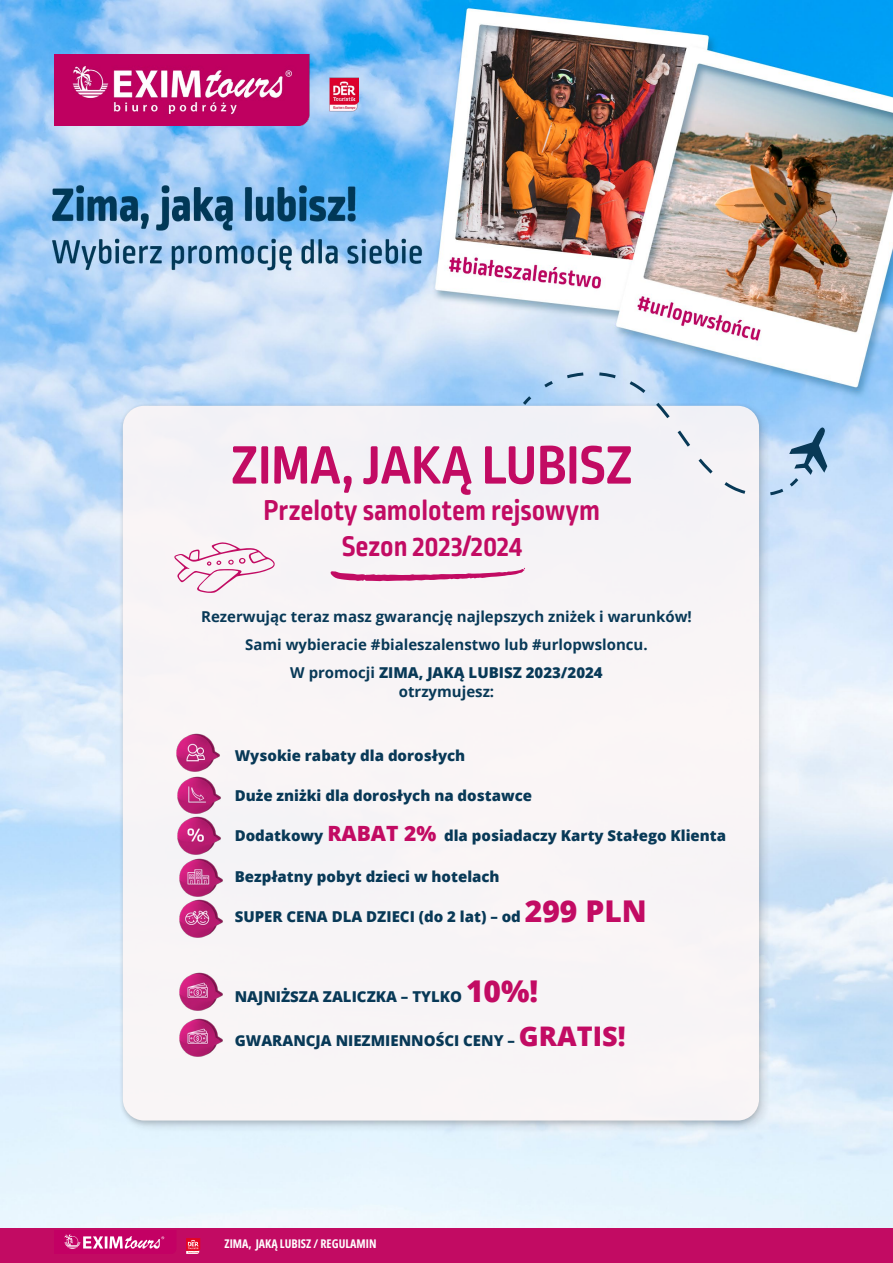
<style>
.page{position:relative;width:893px;height:1263px;background:#fff}
.page>*{position:absolute;margin:0;border:0;box-sizing:border-box;transform-origin:0 0}
.t1{font:700 57px "Ropa Soft Pro";color:#c20b63}
.t2{font:700 30px/36px "Ropa Soft Pro";color:#c20b63;text-align:center}
.t3{font:800 15px "Open Sans";color:#083957}
.t4{font:700 15px/28px "Open Sans";color:#083957;text-align:center}
.t5{font:700 12px "Open Sans Condensed";color:#fff}
.s1{font-weight:800}
.s2{font-size:21px;color:#c20b63}
.s3{font-size:30px;color:#c20b63}
.s4{font-size:27px;color:#c20b63}
</style>
<div class="page">
<img style="left:0;top:0;width:893px;height:1228px">
<img style="left:54px;top:54px;width:304px;height:71px">
<div style="left:118px;top:401px;width:654px;height:733px;background:#000;opacity:.15"></div>
<div style="left:118px;top:403px;width:645px;height:723px;background:#000;opacity:.15"></div>
<div style="left:123px;top:406px;width:636px;height:714px;background:#fcf6f6;border-radius:21px"></div>
<svg style="left:330px;top:567px;width:195px;height:14px"></svg>
<svg style="left:520px;top:393px;width:14px;height:13px"></svg>
<svg style="left:541px;top:372px;width:287px;height:125px"></svg>
<div style="left:0;top:1228px;width:893px;height:35px;background:#c20b63"></div>
<svg style="left:174px;top:542px;width:101px;height:51px"></svg>
<svg style="left:54px;top:1230px;width:122px;height:23px"></svg>
<svg style="left:186px;top:1238px;width:14px;height:15px"></svg>
<img style="left:177px;top:734px;width:45px;height:121px">
<img style="left:179px;top:859px;width:44px;height:79px">
<img style="left:179px;top:972px;width:44px;height:39px">
<img style="left:179px;top:1019px;width:44px;height:38px">
<h1 class="t1" style="left:231px;top:433px;width:403px">ZIMA, JAKĄ LUBISZ</h1>
<h2 class="t2" style="left:264px;top:493px;width:338px">Przeloty samolotem rejsowym<br>Sezon 2023/2024</h2>
<p class="t4" style="left:201px;top:602px;width:492px">Rezerwując teraz masz gwarancję najlepszych zniżek i warunków!<br>Sami wybieracie #bialeszalenstwo lub #urlopwsloncu.<br>W promocji <span class="s1">ZIMA, JAKĄ LUBISZ 2023/2024</span></p>
<p class="t4" style="left:399px;top:677px;width:97px">otrzymujesz:</p>
<p class="t3" style="left:235px;top:745px;width:232px">Wysokie rabaty dla dorosłych</p>
<p class="t3" style="left:235px;top:785px;width:299px">Duże zniżki dla dorosłych na dostawce</p>
<p class="t3" style="left:235px;top:825px;width:493px">Dodatkowy <span class="s2">RABAT 2%</span> dla posiadaczy Karty Stałego Klienta</p>
<p class="t3" style="left:235px;top:865px;width:266px">Bezpłatny pobyt dzieci w hotelach</p>
<p class="t3" style="left:235px;top:905px;width:414px">SUPER CENA DLA DZIECI (do 2 lat) – od <span class="s3">299 PLN</span></p>
<p class="t3" style="left:235px;top:985px;width:305px">NAJNIŻSZA ZALICZKA – TYLKO <span class="s3">10%!</span></p>
<p class="t3" style="left:235px;top:1029px;width:392px">GWARANCJA NIEZMIENNOŚCI CENY – <span class="s4">GRATIS!</span></p>
<p class="t5" style="left:225px;top:1236px;width:153px">ZIMA, JAKĄ LUBISZ / REGULAMIN</p>
</div>
